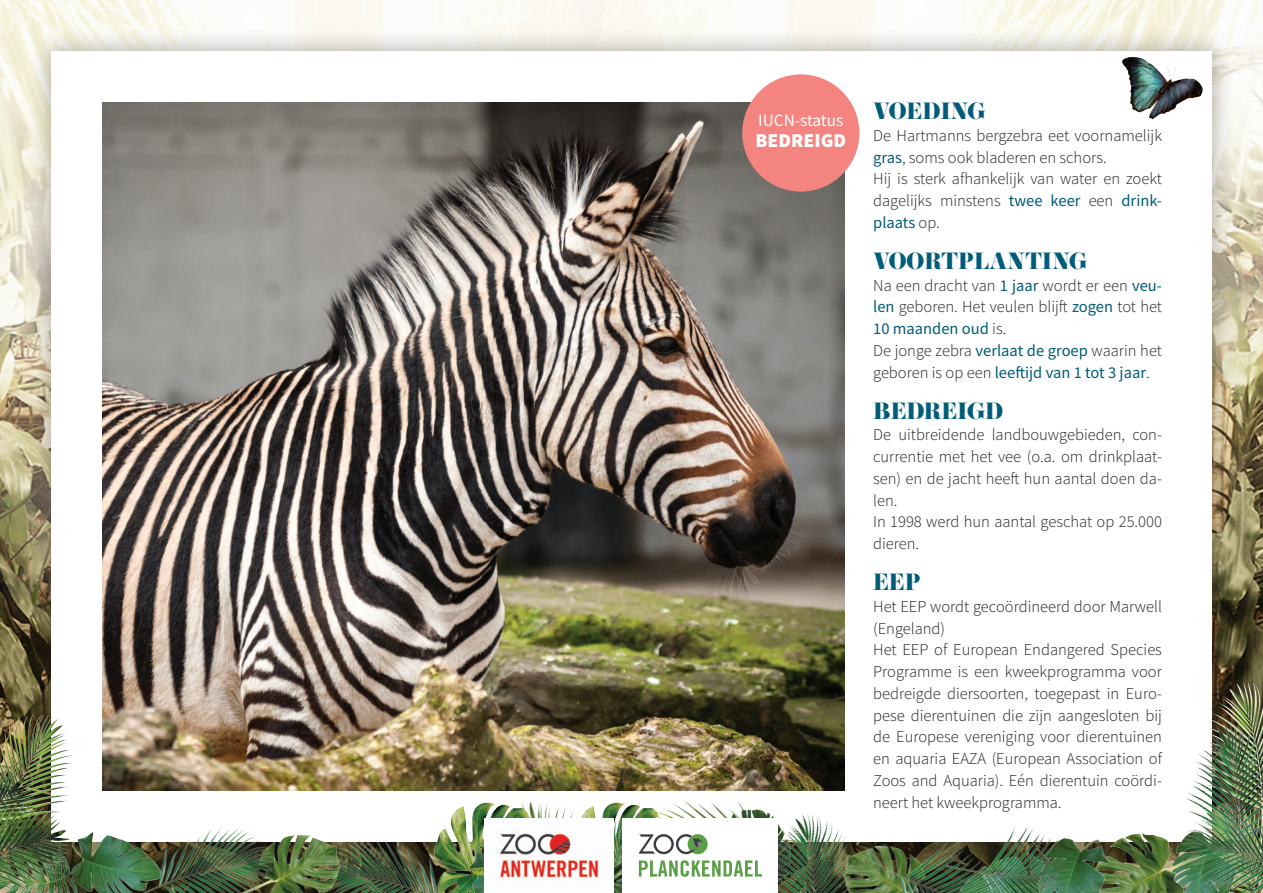
<style>
.page{position:relative;width:1263px;height:893px;background:#fff}
.page>*{position:absolute;margin:0;border:0;box-sizing:border-box;transform-origin:0 0}
.t1{font:20.55px "Eloquent JF Regular Pro";color:#015c79}
.t2{font:900 19.65px "Source Sans Pro";color:#fff}
.t3{font:17.25px "Source Sans Pro";color:#fff}
.t4{font:300 16.5px/21.8px "Source Sans Pro";color:#231f20}
.s1{font-weight:400;color:#015c79}
</style>
<div class="page">
<img style="left:0;top:0;width:605px;height:759px">
<img style="left:605px;top:0;width:658px;height:713px">
<div style="left:28px;top:26px;width:1209px;height:839px;background:#231f20;opacity:.38"></div>
<div style="left:51px;top:51px;width:1161px;height:791px;background:#fff"></div>
<img style="left:102px;top:102px;width:743px;height:689px">
<img style="left:1122px;top:57px;width:81px;height:62px">
<img style="left:1218px;top:683px;width:37px;height:30px">
<img style="left:608px;top:801px;width:107px;height:7px">
<img style="left:479px;top:802px;width:129px;height:6px">
<img style="left:342px;top:805px;width:138px;height:88px">
<img style="left:605px;top:808px;width:25px;height:28px">
<img style="left:5px;top:715px;width:25px;height:44px">
<img style="left:630px;top:808px;width:80px;height:10px">
<img style="left:1195px;top:713px;width:68px;height:65px">
<img style="left:1110px;top:833px;width:56px;height:60px">
<img style="left:77px;top:832px;width:34px;height:61px">
<img style="left:74px;top:841px;width:10px;height:52px">
<img style="left:288px;top:835px;width:54px;height:58px">
<img style="left:111px;top:827px;width:177px;height:66px">
<img style="left:461px;top:807px;width:144px;height:86px">
<img style="left:710px;top:806px;width:43px;height:12px">
<img style="left:613px;top:836px;width:10px;height:57px">
<img style="left:1166px;top:778px;width:97px;height:115px">
<img style="left:1024px;top:826px;width:11px;height:67px">
<img style="left:1035px;top:833px;width:75px;height:60px">
<img style="left:880px;top:828px;width:144px;height:65px">
<img style="left:0;top:759px;width:74px;height:134px">
<img style="left:753px;top:809px;width:127px;height:84px">
<div style="left:623px;top:818px;width:155px;height:75px;background:#fff"></div>
<svg style="left:639px;top:860px;width:123px;height:17px"></svg>
<svg style="left:639px;top:834px;width:69px;height:20px"></svg>
<img style="left:485px;top:818px;width:128px;height:75px">
<div style="left:742px;top:74px;width:117px;height:118px;background:#f38480;border-radius:50%"></div>
<p class="t3" style="left:758px;top:109px;width:87px">iucn-status</p>
<p class="t2" style="left:755px;top:127px;width:92px">BEDREIGD</p>
<p class="t1" style="left:873px;top:100px;width:115px">VOEDING</p>
<p class="t4" style="left:873px;top:124px;width:290px">De Hartmanns bergzebra eet voornamelijk <span class="s1">gras</span>, soms ook bladeren en schors.<br>Hij is sterk afhankelijk van water en zoekt dagelijks minstens <span class="s1">twee keer</span> een <span class="s1">drink&shy;plaats</span> op.</p>
<p class="t1" style="left:873px;top:250px;width:216px">VOORTPLANTING</p>
<p class="t4" style="left:873px;top:274px;width:290px">Na een dracht van <span class="s1">1 jaar</span> wordt er een <span class="s1">veu&shy;len</span> geboren. Het veulen blijft <span class="s1">zogen</span> tot het <span class="s1">10 maanden oud</span> is.<br>De jonge zebra <span class="s1">verlaat de groep</span> waarin het geboren is op een <span class="s1">leeftijd van 1 tot 3 jaar</span>.</p>
<p class="t1" style="left:873px;top:399px;width:131px">BEDREIGD</p>
<p class="t4" style="left:873px;top:424px;width:290px">De uitbreidende landbouwgebieden, con&shy;currentie met het vee (o.a. om drinkplaat&shy;sen) en de jacht heeft hun aantal doen da&shy;len.<br>In 1998 werd hun aantal geschat op 25.000 dieren.</p>
<p class="t1" style="left:873px;top:571px;width:17px">EEP</p>
<p class="t4" style="left:873px;top:596px;width:290px">Het EEP wordt gecoördineerd door Marwell (Engeland)<br>Het EEP of European Endangered Species Programme is een kweekprogramma voor bedreigde diersoorten, toegepast in Euro&shy;pese dierentuinen die zijn aangesloten bij de Europese vereniging voor dierentuinen en aquaria EAZA (European Association of Zoos and Aquaria). Eén dierentuin coördi&shy;neert het kweekprogramma.</p>
</div>
